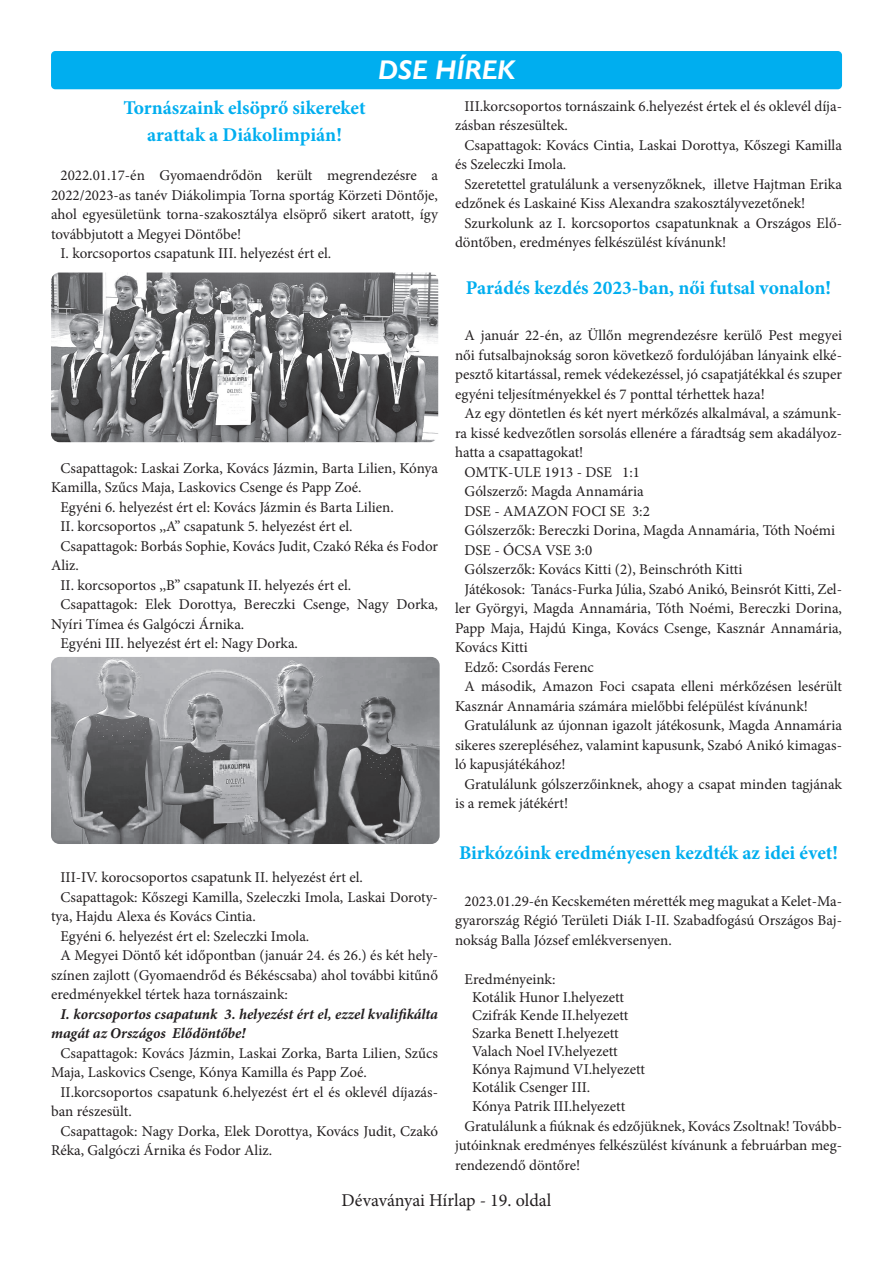
<style>
.page{position:relative;width:893px;height:1263px;background:#fff}
.page>*{position:absolute;margin:0;border:0;box-sizing:border-box;transform-origin:0 0}
.t1{font:italic 700 27px "Gill Sans";color:#fff}
.t2{font:700 19.5px/27px "Minion Pro";letter-spacing:-.01em;color:#00aeef;text-align:center}
.t3{font:18px "Minion Pro";color:#231f20}
.t4{font:15px/19.5px "Minion Pro";color:#231f20}
.t5{font:italic 700 15px/19.5px "Minion Pro";color:#231f20}
</style>
<div class="page">
<div style="left:51px;top:51px;width:791px;height:38px;background:#00aeef;border-radius:4px"></div>
<img style="left:51px;top:273px;width:387px;height:169px;border-radius:9px">
<img style="left:51px;top:657px;width:389px;height:187px;border-radius:9px">
<h1 class="t1" style="left:378px;top:54px;width:138px">DSE HÍREK</h1>
<h2 class="t2" style="left:123px;top:96px;width:244px">Tornászaink elsöprő sikereket arattak a Diákolimpián!</h2>
<p class="t4" style="left:60px;top:167px;width:379px">2022.01.17-én Gyomaendrődön került megrendezésre a</p>
<p class="t4" style="left:51px;top:186px;width:388px">2022/2023-as tanév Diákolimpia Torna sportág Körzeti Döntője,</p>
<p class="t4" style="left:51px;top:206px;width:388px">ahol egyesületünk torna-szakosztálya elsöprő sikert aratott, így</p>
<p class="t4" style="left:51px;top:225px;width:192px">továbbjutott a Megyei Döntőbe!</p>
<p class="t4" style="left:60px;top:245px;width:272px">I. korcsoportos csapatunk III. helyezést ért el.</p>
<p class="t4" style="left:60px;top:459px;width:379px">Csapattagok: Laskai Zorka, Kovács Jázmin, Barta Lilien, Kónya</p>
<p class="t4" style="left:51px;top:479px;width:312px">Kamilla, Szűcs Maja, Laskovics Csenge és Papp Zoé.</p>
<p class="t4" style="left:60px;top:498px;width:335px">Egyéni 6. helyezést ért el: Kovács Jázmin és Barta Lilien.</p>
<p class="t4" style="left:60px;top:518px;width:294px">II. korcsoportos ,,A” csapatunk 5. helyezést ért el.</p>
<p class="t4" style="left:60px;top:537px;width:379px">Csapattagok: Borbás Sophie, Kovács Judit, Czakó Réka és Fodor</p>
<p class="t4" style="left:51px;top:557px;width:29px">Aliz.</p>
<p class="t4" style="left:60px;top:576px;width:292px">II. korcsoportos ,,B” csapatunk II. helyezés ért el.</p>
<p class="t4" style="left:60px;top:596px;width:379px">Csapattagok: Elek Dorottya, Bereczki Csenge, Nagy Dorka,</p>
<p class="t4" style="left:51px;top:615px;width:195px">Nyíri Tímea és Galgóczi Árnika.</p>
<p class="t4" style="left:60px;top:635px;width:239px">Egyéni III. helyezést ért el: Nagy Dorka.</p>
<p class="t4" style="left:60px;top:869px;width:304px">III-IV. korocsoportos csapatunk II. helyezést ért el.</p>
<p class="t4" style="left:60px;top:888px;width:379px">Csapattagok: Kőszegi Kamilla, Szeleczki Imola, Laskai Doroty-</p>
<p class="t4" style="left:51px;top:908px;width:206px">tya, Hajdu Alexa és Kovács Cintia.</p>
<p class="t4" style="left:60px;top:927px;width:250px">Egyéni 6. helyezést ért el: Szeleczki Imola.</p>
<p class="t4" style="left:60px;top:947px;width:379px">A Megyei Döntő két időpontban (január 24. és 26.) és két hely-</p>
<p class="t4" style="left:51px;top:966px;width:388px">színen zajlott (Gyomaendrőd és Békéscsaba) ahol további kitűnő</p>
<p class="t4" style="left:51px;top:986px;width:238px">eredményekkel tértek haza tornászaink:</p>
<p class="t5" style="left:51px;top:1005px;width:388px;text-indent:9px">I. korcsoportos csapatunk 3. helyezést ért el, ezzel kvalifikálta magát az Országos Elődöntőbe!</p>
<p class="t4" style="left:51px;top:1044px;width:388px;text-indent:9px">Csapattagok: Kovács Jázmin, Laskai Zorka, Barta Lilien, Szűcs<br>Maja, Laskovics Csenge, Kónya Kamilla és Papp Zoé.</p>
<p class="t4" style="left:51px;top:1083px;width:388px;text-indent:9px">II.korcsoportos csapatunk 6.helyezést ért el és oklevél díjazás&shy;ban részesült.</p>
<p class="t4" style="left:51px;top:1122px;width:388px;text-indent:9px">Csapattagok: Nagy Dorka, Elek Dorottya, Kovács Judit, Czakó<br>Réka, Galgóczi Árnika és Fodor Aliz.</p>
<p class="t4" style="left:455px;top:97px;width:388px;text-indent:9px">III.korcsoportos tornászaink 6.helyezést értek el és oklevél díja&shy;zásban részesültek.</p>
<p class="t4" style="left:455px;top:136px;width:388px;text-indent:9px">Csapattagok: Kovács Cintia, Laskai Dorottya, Kőszegi Kamilla és Szeleczki Imola.</p>
<p class="t4" style="left:455px;top:175px;width:388px;text-indent:9px">Szeretettel gratulálunk a versenyzőknek, illetve Hajtman Erika edzőnek és Laskainé Kiss Alexandra szakosztályvezetőnek!</p>
<p class="t4" style="left:455px;top:214px;width:388px;text-indent:9px">Szurkolunk az I. korcsoportos csapatunknak a Országos Elő&shy;döntőben, eredményes felkészülést kívánunk!</p>
<h2 class="t2" style="left:466px;top:276px;width:367px">Parádés kezdés 2023-ban, női futsal vonalon!</h2>
<p class="t4" style="left:455px;top:327px;width:389px;text-align:justify;text-indent:9px">A január 22-én, az Üllőn megrendezésre kerülő Pest megyei női futsalbajnokság soron következő fordulójában lányaink elké&shy;pesztő kitartással, remek védekezéssel, jó csapatjátékkal és szuper egyéni teljesítményekkel és 7 ponttal térhettek haza!</p>
<p class="t4" style="left:464px;top:405px;width:379px">Az egy döntetlen és két nyert mérkőzés alkalmával, a számunk-</p>
<p class="t4" style="left:455px;top:424px;width:388px">ra kissé kedvezőtlen sorsolás ellenére a fáradtság sem akadályoz-</p>
<p class="t4" style="left:455px;top:444px;width:130px">hatta a csapattagokat!</p>
<p class="t4" style="left:464px;top:463px;width:177px">OMTK-ULE 1913 - DSE 1:1</p>
<p class="t4" style="left:464px;top:483px;width:181px">Gólszerző: Magda Annamária</p>
<p class="t4" style="left:464px;top:502px;width:187px">DSE - AMAZON FOCI SE 3:2</p>
<p class="t4" style="left:464px;top:522px;width:372px">Gólszerzők: Bereczki Dorina, Magda Annamária, Tóth Noémi</p>
<p class="t4" style="left:464px;top:541px;width:129px">DSE - ÓCSA VSE 3:0</p>
<p class="t4" style="left:464px;top:561px;width:280px">Gólszerzők: Kovács Kitti (2), Beinschróth Kitti</p>
<p class="t4" style="left:464px;top:580px;width:379px">Játékosok: Tanács-Furka Júlia, Szabó Anikó, Beinsrót Kitti, Zel-</p>
<p class="t4" style="left:455px;top:600px;width:388px">ler Györgyi, Magda Annamária, Tóth Noémi, Bereczki Dorina,</p>
<p class="t4" style="left:455px;top:619px;width:388px">Papp Maja, Hajdú Kinga, Kovács Csenge, Kasznár Annamária,</p>
<p class="t4" style="left:455px;top:639px;width:74px">Kovács Kitti</p>
<p class="t4" style="left:464px;top:658px;width:131px">Edző: Csordás Ferenc</p>
<p class="t4" style="left:464px;top:678px;width:379px">A második, Amazon Foci csapata elleni mérkőzésen lesérült</p>
<p class="t4" style="left:455px;top:697px;width:354px">Kasznár Annamária számára mielőbbi felépülést kívánunk!</p>
<p class="t4" style="left:464px;top:717px;width:379px">Gratulálunk az újonnan igazolt játékosunk, Magda Annamária</p>
<p class="t4" style="left:455px;top:736px;width:388px">sikeres szerepléséhez, valamint kapusunk, Szabó Anikó kimagas-</p>
<p class="t4" style="left:455px;top:756px;width:112px">ló kapusjátékához!</p>
<p class="t4" style="left:464px;top:775px;width:379px">Gratulálunk gólszerzőinknek, ahogy a csapat minden tagjának</p>
<p class="t4" style="left:455px;top:795px;width:115px">is a remek játékért!</p>
<h2 class="t2" style="left:459px;top:841px;width:380px">Birkózóink eredményesen kezdték az idei évet!</h2>
<p class="t4" style="left:455px;top:892px;width:389px;text-align:justify;text-indent:9px">2023.01.29-én Kecskeméten mérették meg magukat a Kelet-Ma&shy;gyarország Régió Területi Diák I-II. Szabadfogású Országos Baj&shy;nokság Balla József emlékversenyen.</p>
<p class="t4" style="left:472px;top:971px;width:175px;line-height:18px;text-indent:-8px">Eredményeink:<br>Kotálik Hunor I.helyezett<br>Czifrák Kende II.helyezett<br>Szarka Benett I.helyezett<br>Valach Noel IV.helyezett<br>Kónya Rajmund VI.helyezett<br>Kotálik Csenger III.</p>
<p class="t4" style="left:472px;top:1098px;width:155px">Kónya Patrik III.helyezett</p>
<p class="t4" style="left:464px;top:1117px;width:379px">Gratulálunk a fiúknak és edzőjüknek, Kovács Zsoltnak! Tovább-</p>
<p class="t4" style="left:455px;top:1137px;width:388px">jutóinknak eredményes felkészülést kívánunk a februárban meg-</p>
<p class="t4" style="left:455px;top:1156px;width:127px">rendezendő döntőre!</p>
<p class="t3" style="left:342px;top:1193px;width:211px">Dévaványai Hírlap - 19. oldal</p>
</div>
